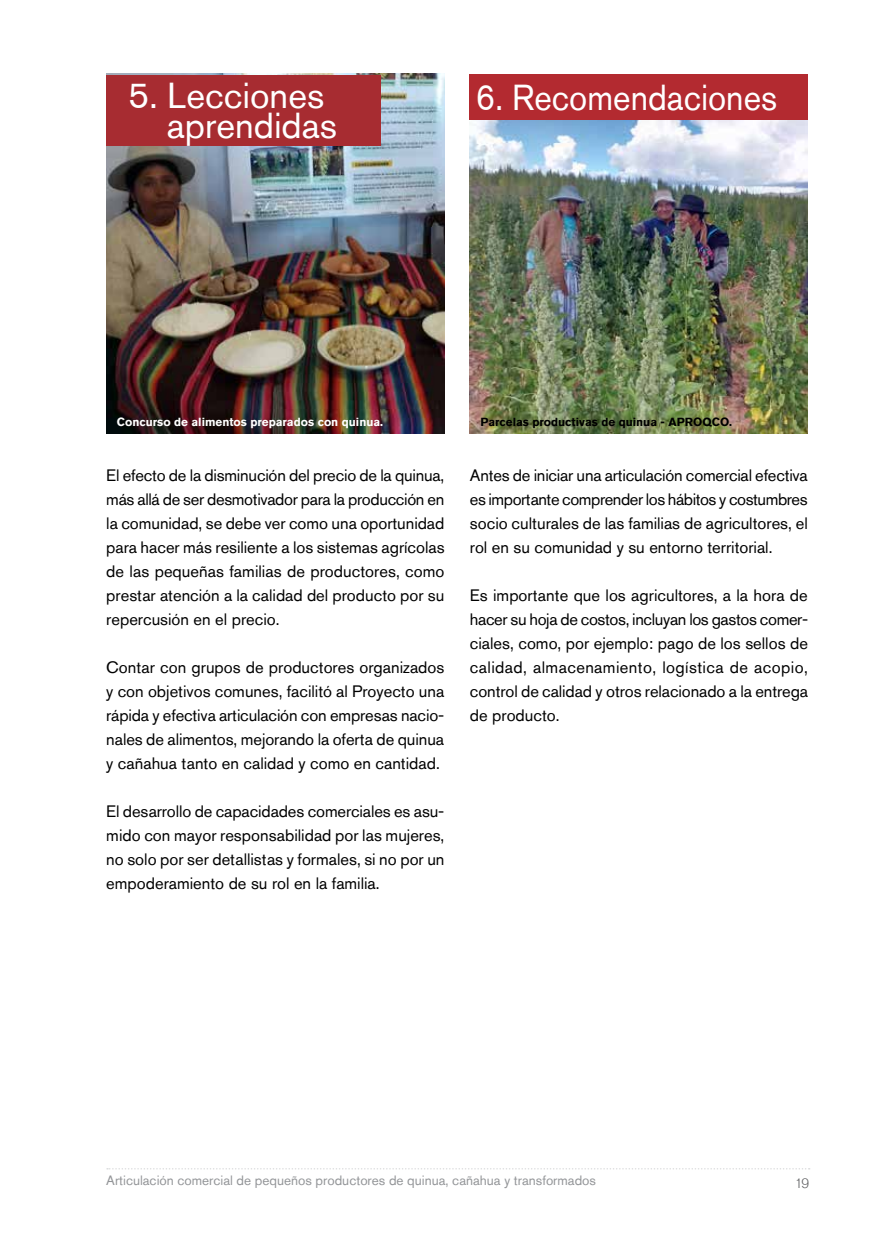
<style>
.page{position:relative;width:893px;height:1234px;background:#fff}
.page>*{position:absolute;margin:0;border:0;box-sizing:border-box;transform-origin:0 0}
.t1{font:36px/30px "Akzidenz Grotesk Std";color:#fff}
.t2{font:36px "Akzidenz Grotesk Std";color:#fff;scale:.93 1}
.t3{font:16.5px/24px "Akzidenz Grotesk Std";color:#000;text-align:justify}
.t4{font:13.5px "Akzidenz Grotesk Std";color:#939598}
.t5{font:300 13.5px "Akzidenz Grotesk Std";color:#58595b}
.t6{font:700 11.7px "Akzidenz Grotesk Std";color:#fff}
.t7{font:700 11.7px "Akzidenz Grotesk Std";color:#000}
</style>
<div class="page">
<svg style="left:107px;top:1168px;width:703px;height:1px"></svg>
<img style="left:470px;top:119px;width:338px;height:314px">
<div style="left:470px;top:74px;width:338px;height:45px;background:#b32a30"></div>
<img style="left:106px;top:73px;width:338px;height:360px">
<div style="left:106px;top:75px;width:275px;height:70px;background:#a72c31"></div>
<h1 class="t1" style="left:167px;top:80px;width:172px;text-indent:-38px">5. Lecciones aprendidas</h1>
<h1 class="t2" style="left:476px;top:76px;width:326px">6. Recomendaciones</h1>
<p class="t6" style="left:117px;top:415px;width:268px">Concurso de alimentos preparados con quinua.</p>
<p class="t3" style="left:106px;top:462px;width:340px">El efecto de la disminución del precio de la quinua, más allá de ser desmotivador para la producción en la comunidad, se debe ver como una oportunidad para hacer más resiliente a los sistemas agrícolas de las pequeñas familias de productores, como prestar atención a la calidad del producto por su repercusión en el precio.</p>
<p class="t3" style="left:106px;top:654px;width:340px">Contar con grupos de productores organizados y con objetivos comunes, facilitó al Proyecto una rápida y efectiva articulación con empresas nacio&shy;nales de alimentos, mejorando la oferta de quinua y cañahua tanto en calidad y como en cantidad.</p>
<p class="t3" style="left:106px;top:798px;width:340px">El desarrollo de capacidades comerciales es asu&shy;mido con mayor responsabilidad por las mujeres, no solo por ser detallistas y formales, si no por un empoderamiento de su rol en la familia.</p>
<p class="t7" style="left:480px;top:415px;width:253px">Parcelas productivas de quinua - APROQCO.</p>
<p class="t3" style="left:470px;top:463px;width:340px">Antes de iniciar una articulación comercial efectiva es importante comprender los hábitos y costumbres socio culturales de las familias de agricultores, el rol en su comunidad y su entorno territorial.</p>
<p class="t3" style="left:470px;top:583px;width:340px">Es importante que los agricultores, a la hora de hacer su hoja de costos, incluyan los gastos comer&shy;ciales, como, por ejemplo: pago de los sellos de calidad, almacenamiento, logística de acopio, control de calidad y otros relacionado a la entrega de producto.</p>
<p class="t4" style="left:106px;top:1171px;width:491px">Articulación comercial de pequeños productores de quinua, cañahua y transformados</p>
<p class="t5" style="left:795px;top:1174px;width:16px">19</p>
</div>
